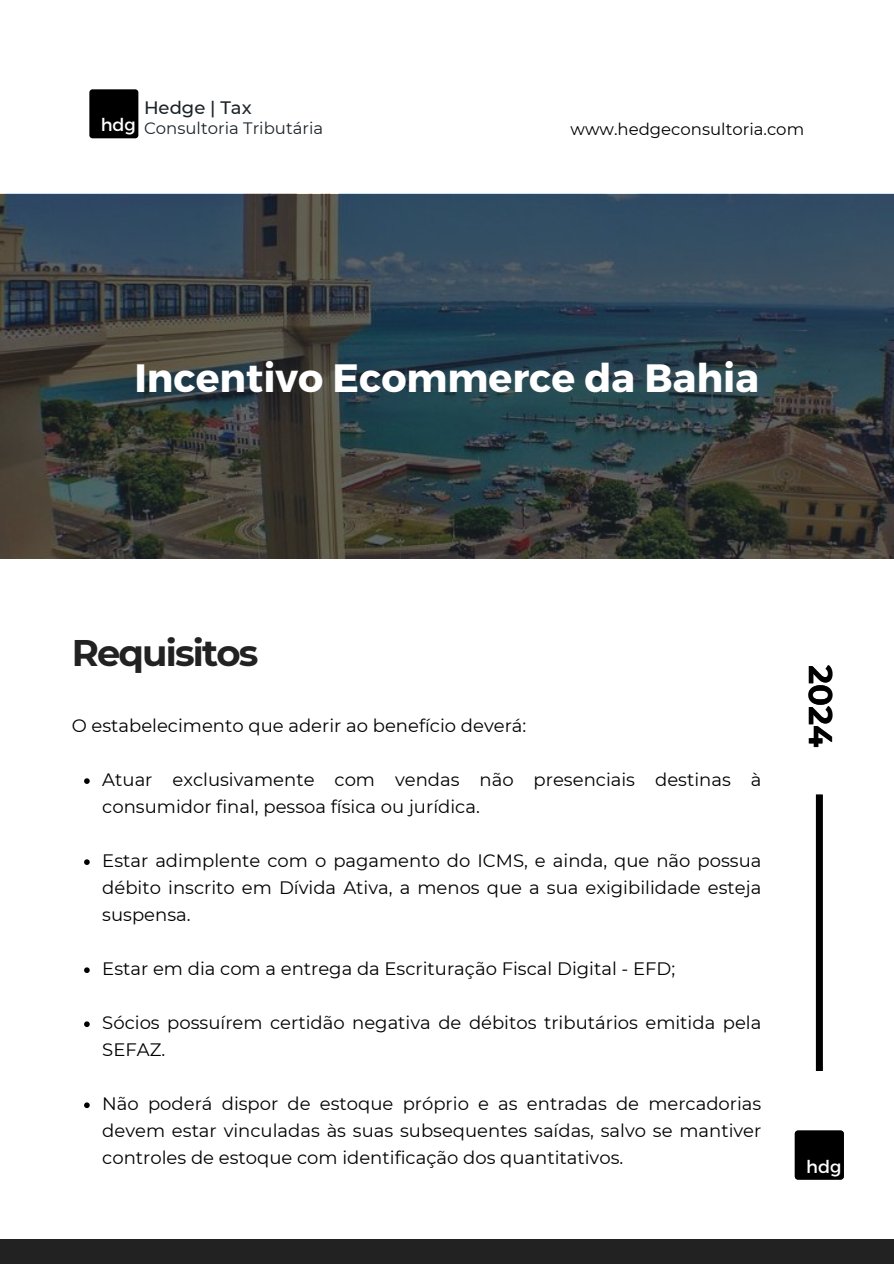
<style>
.page{position:relative;width:894px;height:1264px;background:#fff}
.page>*{position:absolute;margin:0;border:0;box-sizing:border-box;transform-origin:0 0}
.t1{font:700 39.45px "Montserrat";color:#fff}
.t2{font:700 37.05px "Montserrat";letter-spacing:-.05em;color:#222}
.t3{font:700 32.4px "Montserrat";color:#000}
.t4{font:18px/27px "Montserrat";color:#000}
.t5{font:500 18px "Montserrat";color:#1c2327}
.t6{font:17.7px "Montserrat";color:#fff}
.t7{font:16.5px "Montserrat";color:#000}
.t8{font:16.5px "Montserrat";color:#1c2327}
</style>
<div class="page">
<div style="left:89px;top:89px;width:49px;height:49px;background:#000;border-radius:3px"></div>
<div style="left:794px;top:1130px;width:49px;height:49px;background:#000;border-radius:3px"></div>
<div style="left:0;top:1239px;width:893px;height:24px;background:#222"></div>
<div style="left:815px;top:794px;width:7px;height:276px;background:#000"></div>
<img style="left:0;top:194px;width:893px;height:364px">
<svg style="left:84px;top:778px;width:6px;height:6px"></svg>
<svg style="left:84px;top:859px;width:6px;height:6px"></svg>
<svg style="left:84px;top:967px;width:6px;height:6px"></svg>
<svg style="left:84px;top:1021px;width:6px;height:6px"></svg>
<svg style="left:84px;top:1102px;width:6px;height:6px"></svg>
<p class="t6" style="left:101px;top:113px;width:37px">hdg</p>
<p class="t5" style="left:144px;top:97px;width:109px">Hedge | Tax</p>
<p class="t8" style="left:144px;top:118px;width:181px">Consultoria Tributária</p>
<p class="t7" style="left:570px;top:118px;width:235px">www.hedgeconsultoria.com</p>
<h1 class="t1" style="left:134px;top:352px;width:626px">Incentivo Ecommerce da Bahia</h1>
<h2 class="t2" style="left:72px;top:630px;width:188px">Requisitos</h2>
<p class="t4" style="left:72px;top:712px;width:456px">O estabelecimento que aderir ao benefício deverá:</p>
<p class="t4" style="left:102px;top:766px;width:660px">Atuar exclusivamente com vendas não presenciais destinas à consumidor final, pessoa física ou jurídica.</p>
<p class="t4" style="left:102px;top:847px;width:660px;text-align:justify">Estar adimplente com o pagamento do ICMS, e ainda, que não possua débito inscrito em Dívida Ativa, a menos que a sua exigibilidade esteja suspensa.</p>
<p class="t4" style="left:102px;top:955px;width:574px">Estar em dia com a entrega da Escrituração Fiscal Digital - EFD;</p>
<p class="t4" style="left:102px;top:1009px;width:660px">Sócios possuírem certidão negativa de débitos tributários emitida pela<br>SEFAZ.</p>
<p class="t4" style="left:102px;top:1090px;width:660px;text-align:justify">Não poderá dispor de estoque próprio e as entradas de mercadorias devem estar vinculadas às suas subsequentes saídas, salvo se mantiver controles de estoque com identificação dos quantitativos.</p>
<h3 class="t3" style="left:840px;top:664px;width:84px;rotate:90deg">2024</h3>
<p class="t6" style="left:805px;top:1154px;width:37px">hdg</p>
</div>
